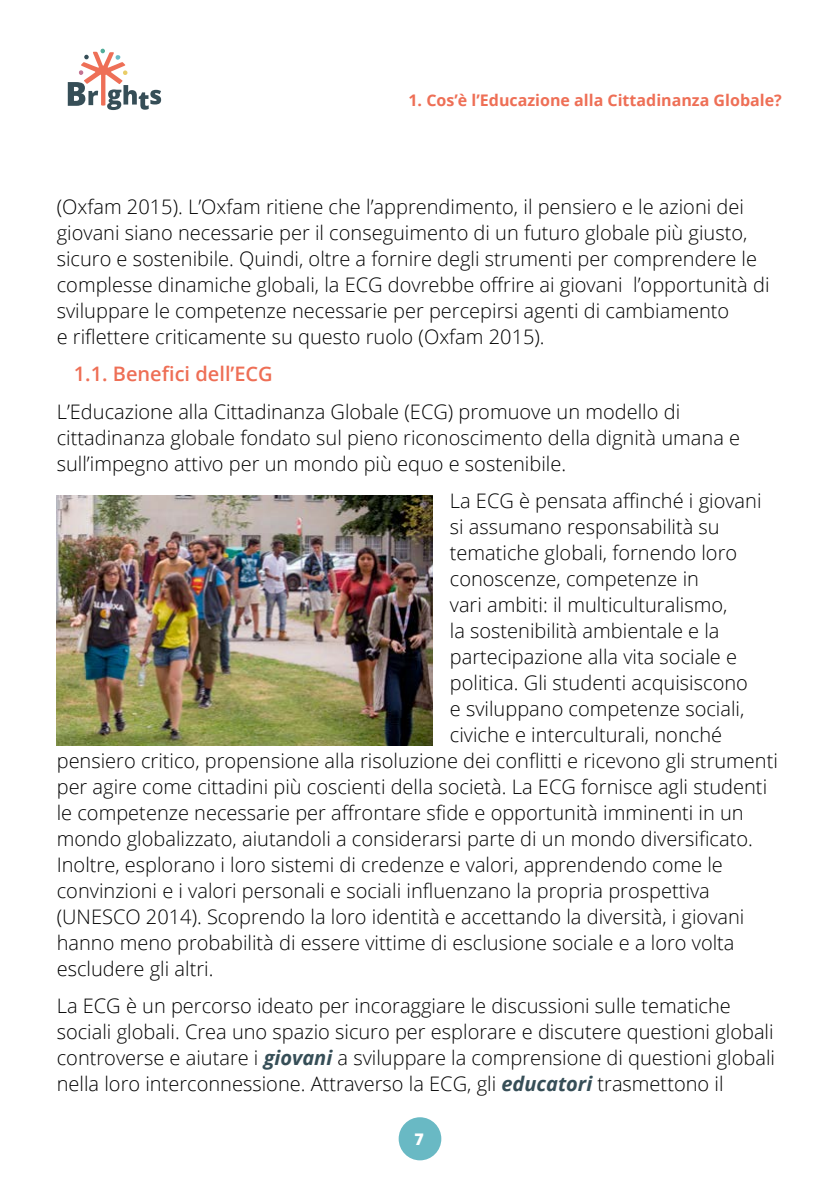
<style>
.page{position:relative;width:840px;height:1191px;background:#fff}
.page>*{position:absolute;margin:0;border:0;box-sizing:border-box;transform-origin:0 0}
.t1{font:300 20px/26px "Open Sans";color:#000}
.t2{font:600 20px "Open Sans";color:#ee6f56}
.t3{font:700 16px "Open Sans";color:#ee6f56}
.t4{font:800 16px "Open Sans";color:#fff}
.s1{font-weight:700;font-style:italic;color:#364e57}
</style>
<div class="page">
<svg style="left:68px;top:49px;width:93px;height:61px"></svg>
<div style="left:398px;top:1117px;width:43px;height:43px;background:#69b9c4;border-radius:50%"></div>
<img style="left:57px;top:495px;width:375px;height:251px">
<p class="t3" style="left:408px;top:89px;width:374px">1. Cos’è l’Educazione alla Cittadinanza Globale?</p>
<p class="t1" style="left:57px;top:193px;width:713px">(Oxfam 2015). L’Oxfam ritiene che l’apprendimento, il pensiero e le azioni dei giovani siano necessarie per il conseguimento di un futuro globale più giusto, sicuro e sostenibile. Quindi, oltre a fornire degli strumenti per comprendere le complesse dinamiche globali, la ECG dovrebbe offrire ai giovani l’opportunità di sviluppare le competenze necessarie per percepirsi agenti di cambiamento<br>e riflettere criticamente su questo ruolo (Oxfam 2015).</p>
<p class="t2" style="left:74px;top:360px;width:200px">1.1. Benefici dell’ECG</p>
<p class="t1" style="left:57px;top:398px;width:684px">L’Educazione alla Cittadinanza Globale (ECG) promuove un modello di cittadinanza globale fondato sul pieno riconoscimento della dignità umana e sull’impegno attivo per un mondo più equo e sostenibile.</p>
<p class="t1" style="left:449px;top:487px;width:313px">La ECG è pensata affinché i giovani</p>
<p class="t1" style="left:449px;top:513px;width:271px">si assumano responsabilità su</p>
<p class="t1" style="left:449px;top:539px;width:289px">tematiche globali, fornendo loro</p>
<p class="t1" style="left:449px;top:565px;width:250px">conoscenze, competenze in</p>
<p class="t1" style="left:449px;top:591px;width:279px">vari ambiti: il multiculturalismo,</p>
<p class="t1" style="left:449px;top:617px;width:271px">la sostenibilità ambientale e la</p>
<p class="t1" style="left:449px;top:643px;width:288px">partecipazione alla vita sociale e</p>
<p class="t1" style="left:449px;top:669px;width:299px">politica. Gli studenti acquisiscono</p>
<p class="t1" style="left:449px;top:695px;width:296px">e sviluppano competenze sociali,</p>
<p class="t1" style="left:449px;top:721px;width:273px">civiche e interculturali, nonché</p>
<p class="t1" style="left:57px;top:747px;width:722px">pensiero critico, propensione alla risoluzione dei conflitti e ricevono gli strumenti</p>
<p class="t1" style="left:57px;top:773px;width:711px">per agire come cittadini più coscienti della società. La ECG fornisce agli studenti</p>
<p class="t1" style="left:57px;top:799px;width:688px">le competenze necessarie per affrontare sfide e opportunità imminenti in un</p>
<p class="t1" style="left:57px;top:825px;width:697px">mondo globalizzato, aiutandoli a considerarsi parte di un mondo diversificato.</p>
<p class="t1" style="left:57px;top:851px;width:667px">Inoltre, esplorano i loro sistemi di credenze e valori, apprendendo come le</p>
<p class="t1" style="left:57px;top:877px;width:654px">convinzioni e i valori personali e sociali influenzano la propria prospettiva</p>
<p class="t1" style="left:57px;top:903px;width:688px">(UNESCO 2014). Scoprendo la loro identità e accettando la diversità, i giovani</p>
<p class="t1" style="left:57px;top:929px;width:679px">hanno meno probabilità di essere vittime di esclusione sociale e a loro volta</p>
<p class="t1" style="left:57px;top:955px;width:158px">escludere gli altri.</p>
<p class="t1" style="left:57px;top:992px;width:719px">La ECG è un percorso ideato per incoraggiare le discussioni sulle tematiche sociali globali. Crea uno spazio sicuro per esplorare e discutere questioni globali controverse e aiutare i <span class="s1">giovani</span> a sviluppare la comprensione di questioni globali nella loro interconnessione. Attraverso la ECG, gli <span class="s1">educatori</span> trasmettono il</p>
<p class="t4" style="left:414px;top:1127px;width:11px">7</p>
</div>
